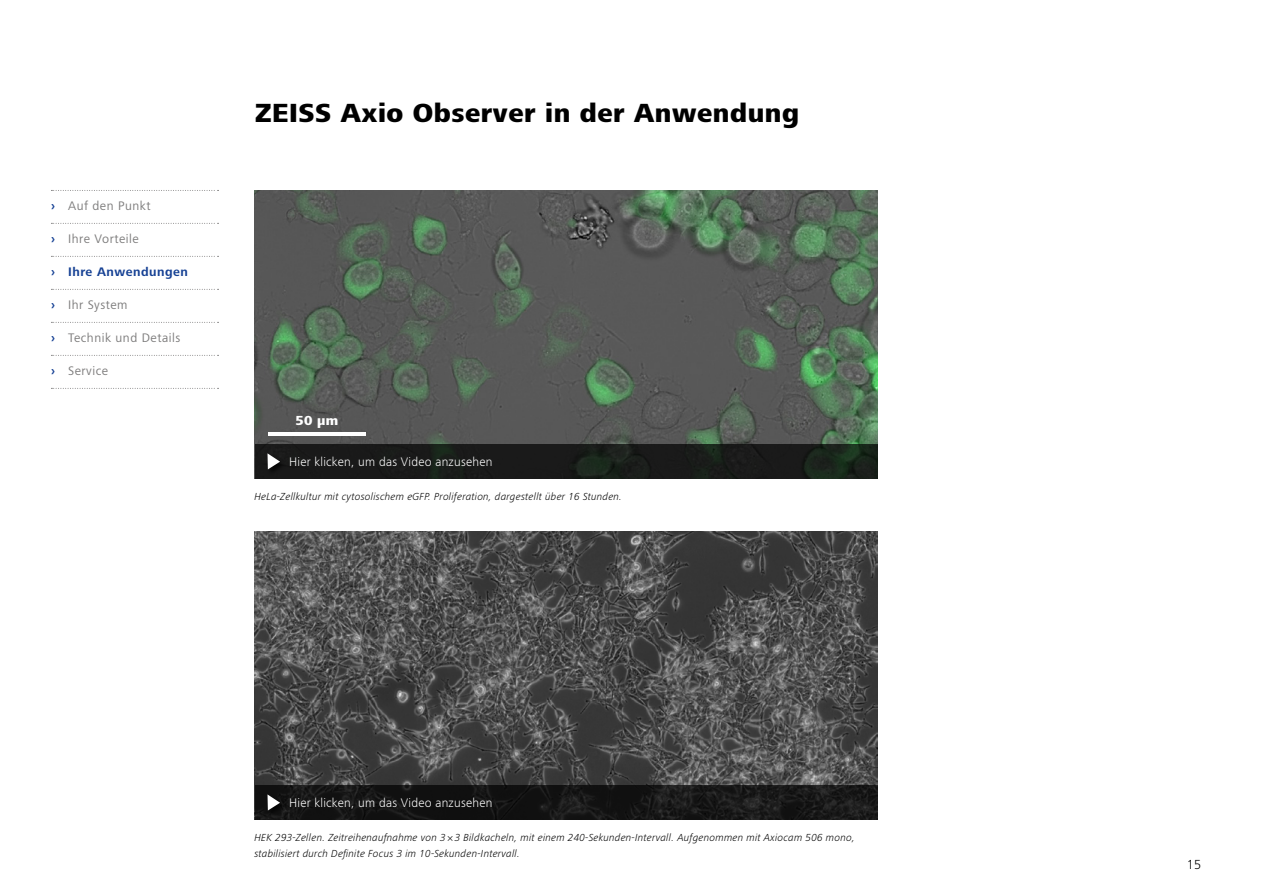
<style>
.page{position:relative;width:1263px;height:893px;background:#fff}
.page>*{position:absolute;margin:0;border:0;box-sizing:border-box;transform-origin:0 0}
.t1{font:800 27px "ZEISS Frutiger Next W1 G";letter-spacing:.02em;color:#000}
.t2{font:800 13.5px "ZEISS Frutiger Next W1 G";color:#fff}
.t3{font:300 13.5px "ZEISS Frutiger Next W1 G";color:#000}
.t4{font:300 12.75px "ZEISS Frutiger Next W1 G";letter-spacing:.02em;color:#fff}
.t5{font:12.75px "ZEISS Frutiger Next W1 G";letter-spacing:.04em;color:#7c7b7b}
.t6{font:700 12.75px "ZEISS Frutiger Next W1 G";letter-spacing:.04em;color:#164194}
.t7{font:italic 300 10.5px/16.5px "ZEISS Frutiger Next W1 G";letter-spacing:.02em;color:#000}
.s1{font-weight:700;color:#164194}
.s2{font-style:normal}
</style>
<div class="page">
<img style="left:254px;top:190px;width:623px;height:288px">
<img style="left:254px;top:531px;width:623px;height:288px">
<hr style="left:268px;top:433px;width:98px;height:3px;background:#fff">
<svg style="left:255px;top:785px;width:622px;height:34px;background:#161616"></svg>
<div style="left:266px;top:794px;width:21px;height:23px;background:#000;opacity:.75"></div>
<svg style="left:267px;top:794px;width:13px;height:16px"></svg>
<svg style="left:255px;top:444px;width:622px;height:34px;background:#191c19"></svg>
<div style="left:266px;top:453px;width:21px;height:23px;background:#181818"></div>
<svg style="left:267px;top:453px;width:13px;height:16px"></svg>
<svg style="left:51px;top:190px;width:168px;height:1px"></svg>
<svg style="left:51px;top:223px;width:168px;height:1px"></svg>
<svg style="left:51px;top:256px;width:168px;height:1px"></svg>
<svg style="left:51px;top:289px;width:168px;height:1px"></svg>
<svg style="left:51px;top:322px;width:168px;height:1px"></svg>
<svg style="left:51px;top:355px;width:168px;height:1px"></svg>
<svg style="left:51px;top:388px;width:168px;height:1px"></svg>
<p class="t5" style="left:51px;top:197px;width:101px"><span class="s1">›</span> Auf den Punkt</p>
<p class="t5" style="left:51px;top:230px;width:89px"><span class="s1">›</span> Ihre Vorteile</p>
<p class="t6" style="left:51px;top:263px;width:138px">› Ihre Anwendungen</p>
<p class="t5" style="left:51px;top:296px;width:78px"><span class="s1">›</span> Ihr System</p>
<p class="t5" style="left:51px;top:329px;width:131px"><span class="s1">›</span> Technik und Details</p>
<p class="t5" style="left:51px;top:362px;width:59px"><span class="s1">›</span> Service</p>
<h1 class="t1" style="left:255px;top:93px;width:546px">ZEISS Axio Observer in der Anwendung</h1>
<p class="t2" style="left:295px;top:411px;width:44px">50 µm</p>
<p class="t4" style="left:289px;top:453px;width:205px">Hier klicken, um das Video anzusehen</p>
<p class="t7" style="left:254px;top:488px;width:369px">HeLa-Zellkultur mit cytosolischem eGFP. Proliferation, dargestellt über 16 Stunden.</p>
<p class="t4" style="left:289px;top:794px;width:205px">Hier klicken, um das Video anzusehen</p>
<p class="t7" style="left:254px;top:829px;width:602px">HEK 293-Zellen. Zeitreihenaufnahme von 3 <span class="s2">×</span> 3 Bildkacheln, mit einem 240-Sekunden-Intervall. Aufgenommen mit Axiocam 506 mono, stabilisiert durch Definite Focus 3 im 10-Sekunden-Intervall.</p>
<p class="t3" style="left:1187px;top:855px;width:16px">15</p>
</div>
